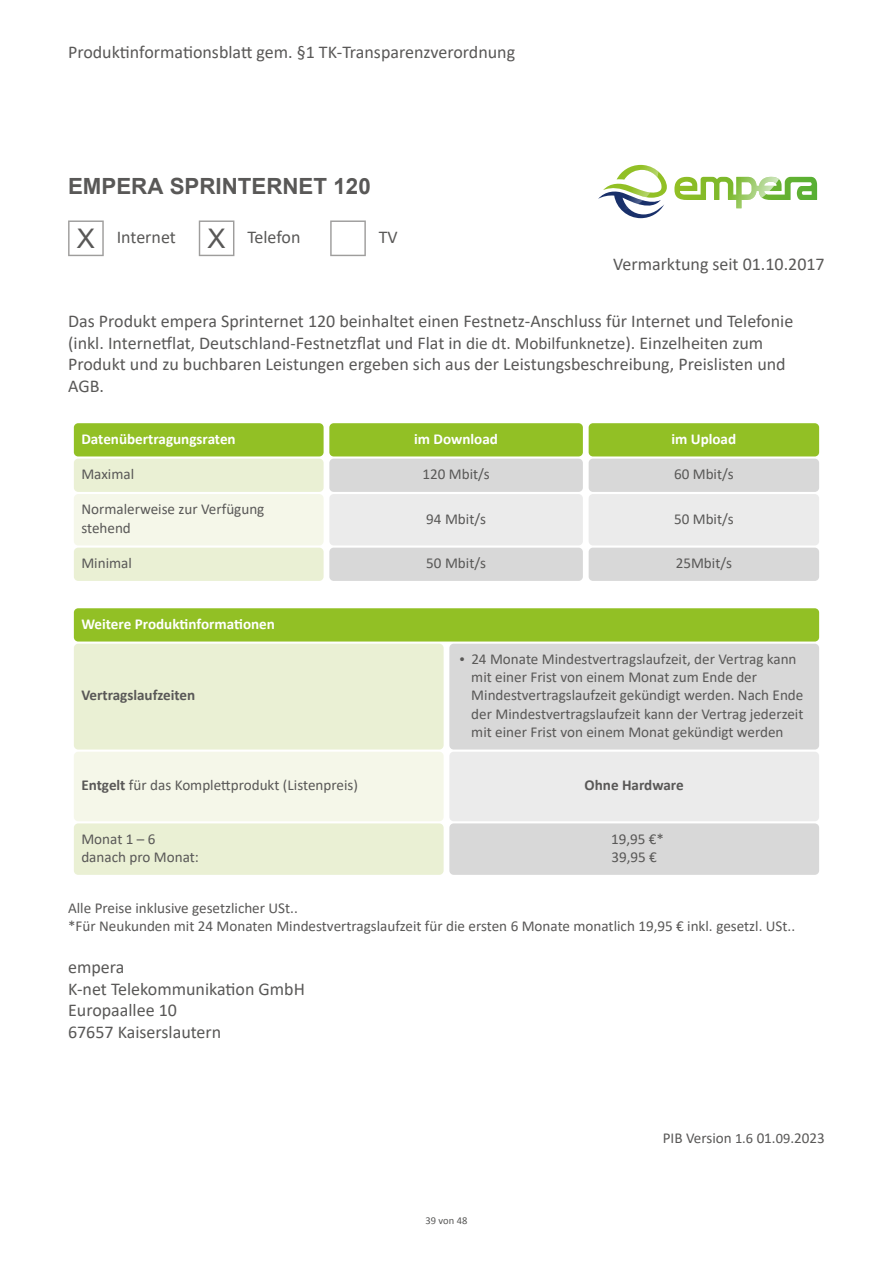
<style>
.page{position:relative;width:893px;height:1263px;background:#fff}
.page>*{position:absolute;margin:0;border:0;box-sizing:border-box;transform-origin:0 0}
.t1{font:700 22.35px "Arial";color:#595857}
.t2{font:18px/21.6px "Calibri";color:#595857}
.t3{font:15.15px/18.1px "Calibri";color:#595857}
.t4{font:700 15.15px "Calibri";color:#fff}
.t5{font:700 15.15px "Calibri";color:#595857}
.t6{font:10.5px "Calibri";color:#575756}
.s1{font-family:"Arial";font-size:27px}
.s2{font-size:17.25px}
.s3{font-size:12.3px}
.s4{font-weight:700}
.s5{font-size:14.4px}
</style>
<div class="page">
<svg style="left:674px;top:177px;width:137px;height:31px"></svg>
<svg style="left:598px;top:165px;width:69px;height:53px"></svg>
<svg style="left:68px;top:220px;width:36px;height:36px"></svg>
<svg style="left:199px;top:220px;width:35px;height:36px"></svg>
<svg style="left:330px;top:220px;width:36px;height:36px"></svg>
<div style="left:74px;top:423px;width:250px;height:33px;background:#92c025;border-radius:4px"></div>
<div style="left:329px;top:423px;width:254px;height:33px;background:#92c025;border-radius:4px"></div>
<div style="left:589px;top:423px;width:230px;height:33px;background:#92c025;border-radius:4px"></div>
<div style="left:74px;top:459px;width:250px;height:33px;background:#eaf0d4;border-radius:4px"></div>
<div style="left:329px;top:459px;width:254px;height:33px;background:#d8d8d8;border-radius:4px"></div>
<div style="left:589px;top:459px;width:230px;height:33px;background:#d8d8d8;border-radius:4px"></div>
<div style="left:74px;top:494px;width:250px;height:51px;background:#f5f7e9;border-radius:4px"></div>
<div style="left:329px;top:494px;width:254px;height:51px;background:#ebebeb;border-radius:4px"></div>
<div style="left:589px;top:494px;width:230px;height:51px;background:#ebebeb;border-radius:4px"></div>
<div style="left:74px;top:548px;width:250px;height:33px;background:#eaf0d4;border-radius:4px"></div>
<div style="left:329px;top:548px;width:254px;height:33px;background:#d8d8d8;border-radius:4px"></div>
<div style="left:589px;top:548px;width:230px;height:33px;background:#d8d8d8;border-radius:4px"></div>
<div style="left:74px;top:608px;width:745px;height:33px;background:#92c025;border-radius:4px"></div>
<div style="left:74px;top:644px;width:370px;height:105px;background:#eaf0d4;border-radius:4px"></div>
<div style="left:449px;top:644px;width:370px;height:105px;background:#d8d8d8;border-radius:4px"></div>
<div style="left:74px;top:752px;width:370px;height:69px;background:#f5f7e9;border-radius:4px"></div>
<div style="left:449px;top:752px;width:370px;height:69px;background:#ebebeb;border-radius:4px"></div>
<div style="left:74px;top:823px;width:370px;height:52px;background:#eaf0d4;border-radius:4px"></div>
<div style="left:449px;top:823px;width:370px;height:52px;background:#d8d8d8;border-radius:4px"></div>
<p class="t2" style="left:68px;top:41px;width:449px">Produktinformationsblatt gem. §1 TK-Transparenzverordnung</p>
<h1 class="t1" style="left:68px;top:170px;width:304px">EMPERA SPRINTERNET 120</h1>
<p class="t2" style="left:77px;top:226px;width:225px"><span class="s1">X</span> Internet <span class="s1">X</span> Telefon</p>
<p class="t2" style="left:379px;top:226px;width:20px">TV</p>
<p class="t2" style="left:613px;top:252px;width:213px">Vermarktung seit 01.10.2017</p>
<p class="t2" style="left:68px;top:310px;width:727px">Das Produkt empera Sprinternet 120 beinhaltet einen Festnetz-Anschluss für Internet und Telefonie (inkl. Internetflat<span class="s2">,</span> Deutschland<span class="s2">-</span>Festnetzflat und Flat in <span class="s2">die dt. Mobilfunknetze</span>). Einzelheiten zum Produkt und zu buchbaren Leistungen ergeben sich aus der Leistungsbeschreibung, Preislisten und AGB.</p>
<p class="t4" style="left:81px;top:428px;width:156px">Datenübertragungsraten</p>
<p class="t4" style="left:414px;top:428px;width:85px">im Download</p>
<p class="t4" style="left:671px;top:428px;width:66px">im Upload</p>
<p class="t3" style="left:81px;top:465px;width:54px">Maximal</p>
<p class="t3" style="left:422px;top:465px;width:69px">120 Mbit/s</p>
<p class="t3" style="left:674px;top:465px;width:61px">60 Mbit/s</p>
<p class="t3" style="left:81px;top:500px;width:184px">Normalerweise zur Verfügung stehend</p>
<p class="t3" style="left:426px;top:509px;width:61px">94 Mbit/s</p>
<p class="t3" style="left:674px;top:509px;width:61px">50 Mbit/s</p>
<p class="t3" style="left:81px;top:554px;width:52px">Minimal</p>
<p class="t3" style="left:426px;top:554px;width:61px">50 Mbit/s</p>
<p class="t3" style="left:676px;top:554px;width:58px">25Mbit/s</p>
<p class="t4" style="left:81px;top:613px;width:195px">Weitere Produktinformationen</p>
<p class="t5" style="left:81px;top:685px;width:115px">Vertragslaufzeiten</p>
<p class="t3" style="left:471px;top:650px;width:334px;text-indent:-12px"><span class="s3">•</span> 24 Monate Mindestvertragslaufzeit, der Vertrag kann mit einer Frist von einem Monat zum Ende der Mindestvertragslaufzeit gekündigt werden. Nach Ende der Mindestvertragslaufzeit kann der Vertrag jederzeit mit einer Frist von einem Monat gekündigt werden</p>
<p class="t3" style="left:81px;top:776px;width:278px"><span class="s4">Entgelt</span> für das Komplettprodukt (Listenpreis)</p>
<p class="t5" style="left:585px;top:774px;width:101px">Ohne Hardware</p>
<p class="t3" style="left:81px;top:829px;width:119px">Monat 1 – 6 danach pro Monat:</p>
<p class="t3" style="left:611px;top:829px;width:54px">19,95 €*<br>39,95 €</p>
<p class="t3" style="left:68px;top:898px;width:729px">Alle Preise inklusive gesetzlicher USt..<br>*Für Neukunden mit 24 Monaten Mindestvertragslaufzeit für die ersten 6 Monate monatlich 19,95 € inkl. gesetzl. USt..</p>
<p class="t2" style="left:68px;top:956px;width:238px">empera<br>K-net Telekommunikation GmbH<br>Europaallee 10<br>67657 Kaiserslautern</p>
<p class="t6" style="left:426px;top:1213px;width:43px">39 von 48</p>
<p class="t3" style="left:663px;top:1128px;width:164px">PIB Version <span class="s5">1.6</span> 01.<span class="s5">09</span>.2023</p>
</div>
